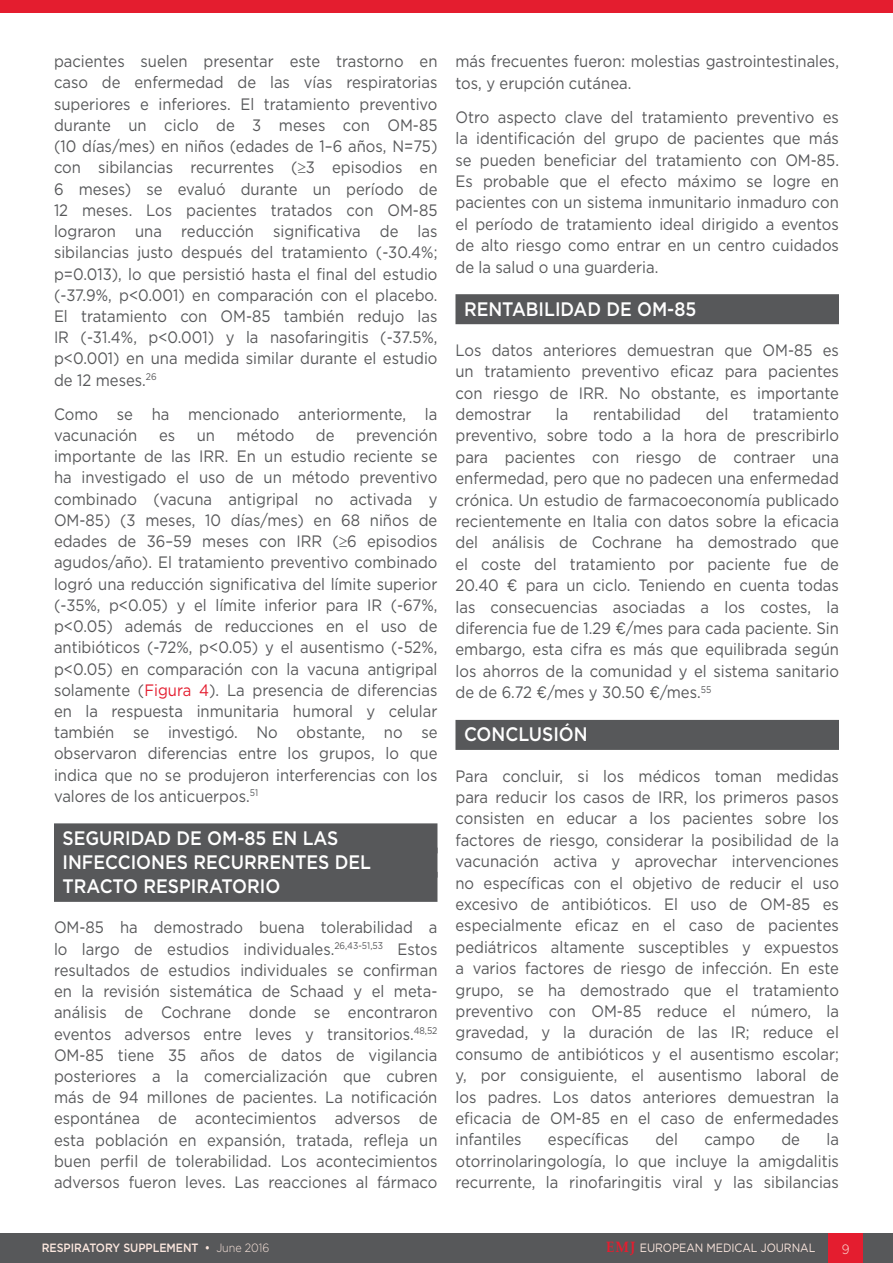
<style>
.page{position:relative;width:893px;height:1263px;background:#fff}
.page>*{position:absolute;margin:0;border:0;box-sizing:border-box;transform-origin:0 0}
._8__Heading_1{font:500 19.5px "Gotham";color:#fff;scale:.9 1}
._10__Main_text{font:16.5px/21.3px "Gotham";color:#57585a;text-align:justify;scale:.9 1}
.t1{font:300 13.5px "Gotham";color:#fce7de;scale:.9 1}
.t2{font:500 12px "Gotham";letter-spacing:-.005em;color:#fce7de;scale:.9 1}
.t3{font:12px "Gotham";letter-spacing:-.005em;color:#fce7de;scale:.9 1}
.s1{color:#e41d2f}
.s2{font-weight:300}
.s3{font-family:"Palatino Linotype";font-weight:700;font-size:15px;color:#e41d2f}
</style>
<div class="page">
<div style="left:0;top:1233px;width:893px;height:30px;background:#57585a"></div>
<div style="left:829px;top:1233px;width:34px;height:30px;background:#e41d2f"></div>
<div style="left:54px;top:823px;width:383px;height:30px;background:#57585a"></div>
<div style="left:54px;top:848px;width:383px;height:30px;background:#57585a"></div>
<div style="left:54px;top:872px;width:383px;height:30px;background:#57585a"></div>
<div style="left:455px;top:294px;width:384px;height:30px;background:#57585a"></div>
<div style="left:455px;top:720px;width:384px;height:30px;background:#57585a"></div>
<div style="left:0;top:0;width:893px;height:12px;background:#e41d2f"></div>
<p class="_10__Main_text" style="left:54px;top:50px;width:428px">pacientes suelen presentar este trastorno en caso de enfermedad de las vías respiratorias superiores e inferiores. El tratamiento preventivo durante un ciclo de 3 meses con OM-85 (10 días/mes) en niños (edades de 1–6 años, N=75) con sibilancias recurrentes (≥3 episodios en 6 meses) se evaluó durante un período de 12 meses. Los pacientes tratados con OM-85 lograron una reducción significativa de las sibilancias justo después del tratamiento (-30.4%; p=0.013), lo que persistió hasta el final del estudio (-37.9%, p&lt;0.001) en comparación con el placebo.<br>El tratamiento con OM-85 también redujo las IR (-31.4%, p&lt;0.001) y la nasofaringitis (-37.5%, p&lt;0.001) en una medida similar durante el estudio de 12 meses.<sup>26</sup></p>
<p class="_10__Main_text" style="left:54px;top:403px;width:428px">Como se ha mencionado anteriormente, la vacunación</p>
<p class="_10__Main_text" style="left:54px;top:424px;width:428px;text-indent:302px">prevención importante de las IRR. En un estudio reciente se ha investigado el uso de un método preventivo combinado (vacuna antigripal no activada y OM-85) (3 meses, 10 días/mes) en 68 niños de edades de 36–59 meses con IRR (≥6 episodios agudos/año). El tratamiento preventivo combinado logró una reducción significativa del límite superior (-35%, p&lt;0.05) y el límite inferior para IR (-67%, p&lt;0.05) además de reducciones en el uso de antibióticos (-72%, p&lt;0.05) y el ausentismo (-52%, p&lt;0.05) en comparación con la vacuna antigripal solamente (<span class="s1">Figura 4</span>). La presencia de diferencias en la respuesta inmunitaria humoral y celular también se investigó. No obstante, no se observaron diferencias entre los grupos, lo que indica que no se produjeron interferencias con los valores de los anticuerpos.<sup>51</sup></p>
<p class="_8__Heading_1" style="left:63px;top:825px;width:308px">SEGURIDAD DE OM-85 EN LAS</p>
<p class="_8__Heading_1" style="left:63px;top:849px;width:344px">INFECCIONES RECURRENTES DEL</p>
<p class="_8__Heading_1" style="left:63px;top:874px;width:243px">TRACTO RESPIRATORIO</p>
<p class="_10__Main_text" style="left:54px;top:916px;width:428px">OM-85 ha demostrado buena tolerabilidad a lo largo de estudios individuales.<sup>26,43-51,53</sup> Estos resultados de estudios individuales se confirman en la revisión sistemática de Schaad y el meta&shy;análisis de Cochrane donde se encontraron eventos adversos entre leves y transitorios.<sup>48,52<br></sup>OM-85 tiene 35 años de datos de vigilancia posteriores a la comercialización que cubren más de 94 millones de pacientes. La notificación espontánea de acontecimientos adversos de esta población en expansión, tratada, refleja un buen perfil de tolerabilidad. Los acontecimientos adversos fueron leves. Las reacciones al fármaco</p>
<p class="_10__Main_text" style="left:159px;top:424px;width:19px">es</p>
<p class="_10__Main_text" style="left:197px;top:424px;width:22px">un</p>
<p class="_10__Main_text" style="left:237px;top:424px;width:66px">método</p>
<p class="_10__Main_text" style="left:316px;top:424px;width:22px">de</p>
<p class="_10__Main_text" style="left:455px;top:50px;width:428px">más frecuentes fueron: molestias gastrointestinales, tos, y erupción cutánea.</p>
<p class="_10__Main_text" style="left:455px;top:106px;width:428px">Otro aspecto clave del tratamiento preventivo es la identificación del grupo de pacientes que más se pueden beneficiar del tratamiento con OM-85.<br>Es probable que el efecto máximo se logre en pacientes con un sistema inmunitario inmaduro con el período de tratamiento ideal dirigido a eventos de alto riesgo como entrar en un centro cuidados de la salud o una guarderia.</p>
<p class="_8__Heading_1" style="left:464px;top:296px;width:260px">RENTABILIDAD DE OM-85</p>
<p class="_10__Main_text" style="left:455px;top:339px;width:428px">Los datos anteriores demuestran que OM-85 es un tratamiento preventivo eficaz para pacientes con riesgo de IRR. No obstante, es importante demostrar</p>
<p class="_10__Main_text" style="left:556px;top:403px;width:15px">la</p>
<p class="_10__Main_text" style="left:593px;top:403px;width:99px">rentabilidad</p>
<p class="_10__Main_text" style="left:706px;top:403px;width:27px">del</p>
<p class="_10__Main_text" style="left:455px;top:403px;width:428px;text-indent:297px">tratamiento preventivo, sobre todo a la hora de prescribirlo para pacientes con riesgo de contraer una enfermedad, pero que no padecen una enfermedad crónica. Un estudio de farmacoeconomía publicado recientemente en Italia con datos sobre la eficacia del análisis de Cochrane ha demostrado que el coste del tratamiento por paciente fue de 20.40 € para un ciclo. Teniendo en cuenta todas las consecuencias asociadas a los costes, la diferencia fue de 1.29 €/mes para cada paciente. Sin embargo, esta cifra es más que equilibrada según los ahorros de la comunidad y el sistema sanitario de de 6.72 €/mes y 30.50 €/mes.<sup>55</sup></p>
<p class="_8__Heading_1" style="left:464px;top:722px;width:139px">CONCLUSIÓN</p>
<p class="_10__Main_text" style="left:455px;top:765px;width:428px">Para concluir, si los médicos toman medidas para reducir los casos de IRR, los primeros pasos consisten en educar a los pacientes sobre los factores de riesgo, considerar la posibilidad de la vacunación activa y aprovechar intervenciones no específicas con el objetivo de reducir el uso excesivo de antibióticos. El uso de OM-85 es especialmente eficaz en el caso de pacientes pediátricos altamente susceptibles y expuestos a varios factores de riesgo de infección. En este grupo, se ha demostrado que el tratamiento preventivo con OM-85 reduce el número, la gravedad, y la duración de las IR; reduce el consumo de antibióticos y el ausentismo escolar; y, por consiguiente, el ausentismo laboral de los padres. Los datos anteriores demuestran la eficacia de OM-85 en el caso de enfermedades infantiles</p>
<p class="_10__Main_text" style="left:548px;top:1128px;width:92px">específicas</p>
<p class="_10__Main_text" style="left:655px;top:1128px;width:27px">del</p>
<p class="_10__Main_text" style="left:704px;top:1128px;width:58px">campo</p>
<p class="_10__Main_text" style="left:781px;top:1128px;width:22px">de</p>
<p class="_10__Main_text" style="left:455px;top:1128px;width:428px;text-indent:371px">la otorrinolaringología, lo que incluye la amigdalitis recurrente, la rinofaringitis viral y las sibilancias</p>
<p class="t2" style="left:42px;top:1240px;width:254px">RESPIRATORY SUPPLEMENT • <span class="s2">June 2016</span></p>
<p class="t3" style="left:606px;top:1240px;width:234px"><span class="s3">EMJ</span> EUROPEAN MEDICAL JOURNAL</p>
<p class="t1" style="left:842px;top:1240px;width:10px">9</p>
</div>
